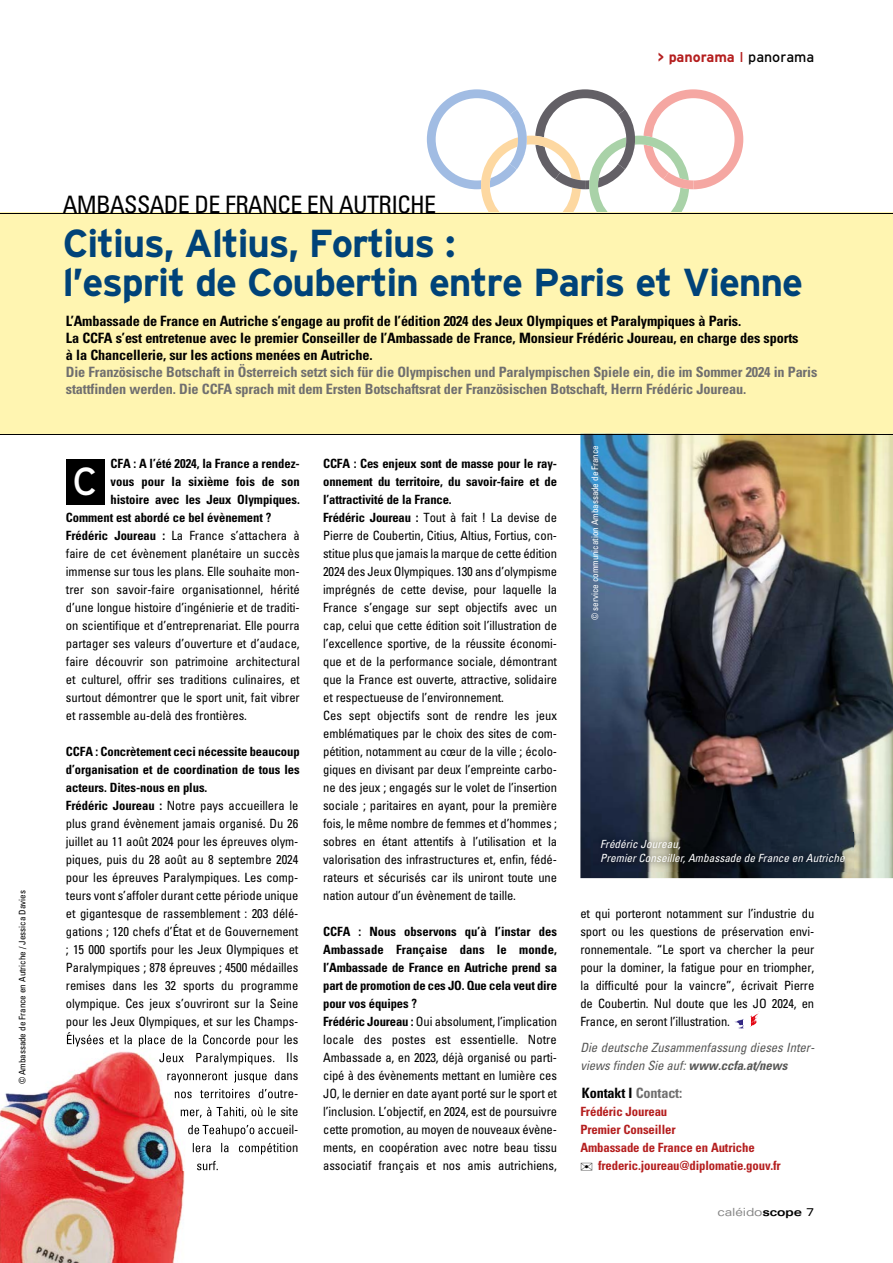
<style>
.page{position:relative;width:893px;height:1263px;background:#fff}
.page>*{position:absolute;margin:0;border:0;box-sizing:border-box;transform-origin:0 0}
.t1{font:700 39px/39px "Interstate";letter-spacing:-.03em;color:#004379}
.t2{font:39px "Interstate";color:#fff}
.t3{font:condensed 24px "Univers";letter-spacing:-.025em;color:#000}
.t4{font:700 condensed 14.25px/17.1px "Univers";letter-spacing:-.01em;color:#000}
.t5{font:700 condensed 14.25px/17.1px "Univers";letter-spacing:-.01em;color:#706f6f}
.t6{font:700 14.25px "Interstate";color:#b51f1f}
.t7{font:condensed 12.75px/18px "Univers";letter-spacing:-.01em;color:#000}
.t8{font:700 condensed 12.75px "Univers";letter-spacing:-.005em;color:#000}
.t9{font:700 condensed 12.75px/18px "Univers";letter-spacing:-.01em;color:#b51f1f}
.t10{font:italic condensed 12.75px/18px "Univers";letter-spacing:-.005em;color:#575756}
.t11{font:italic condensed 11.25px/13.5px "Univers";color:#fff}
.t12{font:expanded 11.25px "Univers";letter-spacing:-.01em;color:#878787}
.t13{font:condensed 9px "Univers";letter-spacing:-.005em;color:#000}
.t14{font:condensed 9px "Univers";letter-spacing:-.005em;color:#fff}
.s1{font-weight:400}
.s2{font-weight:400;color:#000}
.s3{font-weight:700}
.s4{color:#706f6f}
.s5{color:#000}
.s6{font-weight:700;color:#000}
</style>
<div class="page">
<svg style="left:427px;top:89px;width:316px;height:124px"></svg>
<div style="left:0;top:213px;width:893px;height:221px;background:#fff5b1"></div>
<svg style="left:734px;top:1011px;width:26px;height:18px"></svg>
<hr style="left:0;top:213px;width:893px;height:1px;background:#000">
<div style="left:66px;top:459px;width:38px;height:45px;background:#000"></div>
<img style="left:580px;top:435px;width:313px;height:443px">
<img style="left:594px;top:832px;width:259px;height:39px">
<hr style="left:0;top:434px;width:893px;height:1px;background:#000">
<img style="left:0;top:1035px;width:140px;height:137px">
<img style="left:140px;top:1046px;width:139px;height:126px">
<img style="left:0;top:1172px;width:185px;height:91px">
<img style="left:67px;top:1035px;width:212px;height:11px">
<img style="left:159px;top:1053px;width:120px;height:11px">
<img style="left:167px;top:1071px;width:113px;height:11px">
<img style="left:175px;top:1089px;width:104px;height:9px">
<img style="left:181px;top:1107px;width:98px;height:11px">
<img style="left:188px;top:1125px;width:92px;height:11px">
<img style="left:193px;top:1143px;width:87px;height:11px">
<img style="left:67px;top:1161px;width:27px;height:9px">
<img style="left:197px;top:1161px;width:22px;height:9px">
<p class="t6" style="left:658px;top:49px;width:158px">&gt; panorama <span class="s1">I</span> <span class="s2">panorama</span></p>
<p class="t13" style="left:17px;top:1084px;width:196px;rotate:-90deg">© Ambassade de France en Autriche / Jessica Davies</p>
<h2 class="t3" style="left:63px;top:189px;width:375px">AMBASSADE DE FRANCE EN AUTRICHE</h2>
<h1 class="t1" style="left:63px;top:223px;width:742px">Citius, Altius, Fortius :<br>l’esprit de Coubertin entre Paris et Vienne</h1>
<p class="t4" style="left:66px;top:312px;width:734px">L’Ambassade de France en Autriche s’engage au profit de l’édition 2024 des Jeux Olympiques et Paralympiques à Paris.<br>La CCFA s’est entretenue avec le premier Conseiller de l’Ambassade de France, Monsieur Frédéric Joureau, en charge des sports à la Chancellerie, sur les actions menées en Autriche.</p>
<p class="t5" style="left:66px;top:364px;width:753px">Die Französische Botschaft in Österreich setzt sich für die Olympischen und Paralympischen Spiele ein, die im Sommer 2024 in Paris stattfinden werden. Die CCFA sprach mit dem Ersten Botschaftsrat der Französischen Botschaft, Herrn Frédéric Joureau.</p>
<p class="t8" style="left:111px;top:456px;width:191px">CFA : A l’été 2024, la France a rendez-</p>
<p class="t8" style="left:111px;top:474px;width:191px">vous pour la sixième fois de son</p>
<p class="t8" style="left:111px;top:492px;width:191px">histoire avec les Jeux Olympiques.</p>
<p class="t8" style="left:66px;top:510px;width:207px">Comment est abordé ce bel évènement ?</p>
<p class="t7" style="left:66px;top:526px;width:235px"><span class="s3">Frédéric Joureau :</span> La France s’attachera à</p>
<p class="t7" style="left:66px;top:544px;width:235px">faire de cet évènement planétaire un succès</p>
<p class="t7" style="left:66px;top:562px;width:235px">immense sur tous les plans. Elle souhaite mon-</p>
<p class="t7" style="left:66px;top:580px;width:235px">trer son savoir-faire organisationnel, hérité</p>
<p class="t7" style="left:66px;top:598px;width:235px">d’une longue histoire d’ingénierie et de traditi-</p>
<p class="t7" style="left:66px;top:616px;width:235px">on scientifique et d’entreprenariat. Elle pourra</p>
<p class="t7" style="left:66px;top:634px;width:235px">partager ses valeurs d’ouverture et d’audace,</p>
<p class="t7" style="left:66px;top:652px;width:235px">faire découvrir son patrimoine architectural</p>
<p class="t7" style="left:66px;top:670px;width:235px">et culturel, offrir ses traditions culinaires, et</p>
<p class="t7" style="left:66px;top:688px;width:235px">surtout démontrer que le sport unit, fait vibrer</p>
<p class="t7" style="left:66px;top:706px;width:183px">et rassemble au-delà des frontières.</p>
<p class="t7" style="left:66px;top:742px;width:235px"><span class="s3">CCFA : Concrètement ceci nécessite beaucoup d’organisation et de coordination de tous les acteurs. Dites-nous en plus.<br>Frédéric Joureau :</span> Notre pays accueillera le plus grand évènement jamais organisé. Du 26 juillet au 11 août 2024 pour les épreuves olym&shy;piques, puis du 28 août au 8 septembre 2024 pour les épreuves Paralympiques. Les comp&shy;teurs vont s’affoler durant cette période unique et gigantesque de rassemblement : 203 délé&shy;gations ; 120 chefs d’État et de Gouvernement ; 15 000 sportifs pour les Jeux Olympiques et Paralympiques ; 878 épreuves ; 4500 médailles remises dans les 32 sports du programme olympique. Ces jeux s’ouvriront sur la Seine pour les Jeux Olympiques, et sur les Champs-</p>
<h1 class="t2" style="left:73px;top:460px;width:27px">C</h1>
<p class="t7" style="left:323px;top:454px;width:235px"><span class="s3">CCFA : Ces enjeux sont de masse pour le ray&shy;onnement du territoire, du savoir-faire et de l’attractivité de la France.<br>Frédéric Joureau :</span> Tout à fait ! La devise de Pierre de Coubertin, Citius, Altius, Fortius, con&shy;stitue plus que jamais la marque de cette édition 2024 des Jeux Olympiques. 130 ans d’olympisme imprégnés de cette devise, pour laquelle la France s’engage sur sept objectifs avec un cap, celui que cette édition soit l’illustration de l’excellence sportive, de la réussite économi&shy;que et de la performance sociale, démontrant que la France est ouverte, attractive, solidaire et respectueuse de l’environnement.<br>Ces sept objectifs sont de rendre les jeux emblématiques par le choix des sites de com&shy;pétition, notamment au cœur de la ville ; écolo&shy;giques en divisant par deux l’empreinte carbo&shy;ne des jeux ; engagés sur le volet de l’insertion sociale ; paritaires en ayant, pour la première fois, le même nombre de femmes et d’hommes ; sobres en étant attentifs à l’utilisation et la valorisation des infrastructures et, enfin, fédé&shy;rateurs et sécurisés car ils uniront toute une nation autour d’un évènement de taille.</p>
<p class="t7" style="left:323px;top:922px;width:235px"><span class="s3">CCFA : Nous observons qu’à l’instar des Ambassade Française dans le monde, l’Ambassade de France en Autriche prend sa part de promotion de ces JO. Que cela veut dire pour vos équipes ?<br>Frédéric Joureau :</span> Oui absolument, l’implication locale des postes est essentielle. Notre Ambassade a, en 2023, déjà organisé ou parti&shy;cipé à des évènements mettant en lumière ces JO, le dernier en date ayant porté sur le sport et l’inclusion. L’objectif, en 2024, est de poursuivre cette promotion, au moyen de nouveaux évène&shy;ments, en coopération avec notre beau tissu associatif français et nos amis autrichiens,</p>
<p class="t14" style="left:589px;top:620px;width:176px;rotate:-90deg">© service communication Ambassade de France</p>
<p class="t11" style="left:600px;top:837px;width:246px">Frédéric Joureau,<br>Premier Conseiller, Ambassade de France en Autriche</p>
<p class="t7" style="left:580px;top:905px;width:235px;text-align:justify">et qui porteront notamment sur l’industrie du sport ou les questions de préservation envi&shy;ronnementale. “Le sport va chercher la peur pour la dominer, la fatigue pour en triompher, la difficulté pour la vaincre”, écrivait Pierre de Coubertin. Nul doute que les JO 2024, en France, en seront l’illustration.</p>
<p class="t10" style="left:580px;top:1038px;width:235px">Die deutsche Zusammenfassung dieses Inter&shy;views finden Sie auf: <span class="s3">www.ccfa.at/news</span></p>
<p class="t4" style="left:582px;top:1084px;width:102px">Kontakt I <span class="s4">Contact:</span></p>
<p class="t9" style="left:580px;top:1102px;width:202px">Frédéric Joureau<br>Premier Conseiller<br>Ambassade de France en Autriche<br><span class="s5">✉</span> frederic.joureau@diplomatie.gouv.fr</p>
<p class="t12" style="left:717px;top:1205px;width:98px">caléido<span class="s6">scope</span> <span class="s5">7</span></p>
</div>
